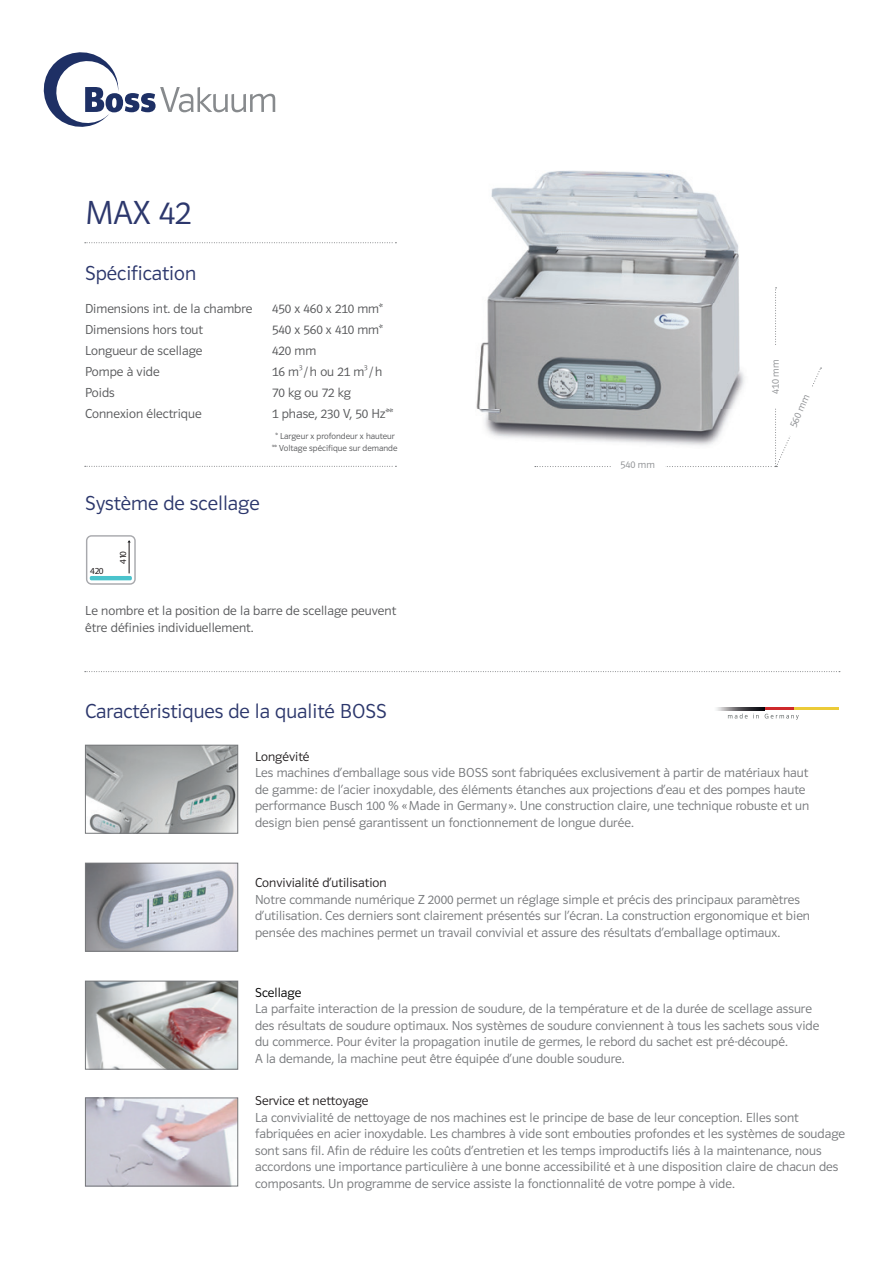
<style>
.page{position:relative;width:893px;height:1263px;background:#fff}
.page>*{position:absolute;margin:0;border:0;box-sizing:border-box;transform-origin:0 0}
.t1{font:34.5px "Polo 11 Leicht";color:#2c376c}
.t2{font:21px "Polo 11 Leicht";color:#2c376c}
.t3{font:13.5px/16.5px "Polo 11 Leicht";color:#76787b}
.t4{font:13.5px/16.5px "Polo 11 Leicht";color:#57585a}
.t5{font:13.5px "Polo 11 Leicht";color:#231f20}
.t6{font:13.5px "Polo 11 Leicht";color:#000}
.t7{font:10.5px "Polo 11 Leicht";color:#8f9194}
.t8{font:9.3px "Myriad Pro";letter-spacing:-.04em;color:#231f20}
.t9{font:9px/12px "Polo 11 Leicht";color:#57585a;text-align:center}
</style>
<div class="page">
<img style="left:476px;top:170px;width:263px;height:269px">
<svg style="left:44px;top:52px;width:231px;height:75px"></svg>
<svg style="left:85px;top:671px;width:755px;height:1px"></svg>
<svg style="left:85px;top:242px;width:311px;height:1px"></svg>
<svg style="left:85px;top:466px;width:311px;height:1px"></svg>
<svg style="left:535px;top:287px;width:287px;height:180px"></svg>
<div style="left:771px;top:346px;width:16px;height:62px;background:#fff"></div>
<hr style="left:779px;top:708px;width:60px;height:2px;background:#eccb38">
<img style="left:716px;top:708px;width:12px;height:2px">
<svg style="left:728px;top:708px;width:71px;height:12px"></svg>
<img style="left:87px;top:865px;width:149px;height:84px">
<div style="left:85px;top:863px;width:153px;height:88px;border:1px solid #76787b"></div>
<img style="left:87px;top:747px;width:149px;height:85px">
<div style="left:85px;top:745px;width:153px;height:89px;border:1px solid #76787b"></div>
<img style="left:87px;top:1099px;width:149px;height:85px">
<div style="left:85px;top:1097px;width:153px;height:89px;border:1px solid #76787b"></div>
<img style="left:87px;top:983px;width:149px;height:84px">
<div style="left:85px;top:981px;width:153px;height:88px;border:1px solid #76787b"></div>
<svg style="left:86px;top:535px;width:50px;height:50px"></svg>
<h1 class="t1" style="left:85px;top:194px;width:107px">MAX 42</h1>
<h2 class="t2" style="left:85px;top:262px;width:113px">Spécification</h2>
<p class="t4" style="left:85px;top:300px;width:169px">Dimensions int. de la chambre</p>
<p class="t4" style="left:272px;top:300px;width:112px">450 x 460 x 210 mm*</p>
<p class="t4" style="left:85px;top:321px;width:119px">Dimensions hors tout</p>
<p class="t4" style="left:272px;top:321px;width:112px">540 x 560 x 410 mm*</p>
<p class="t4" style="left:85px;top:342px;width:119px">Longueur de scellage</p>
<p class="t4" style="left:272px;top:342px;width:46px">420 mm</p>
<p class="t4" style="left:85px;top:364px;width:76px">Pompe à vide</p>
<p class="t4" style="left:272px;top:363px;width:112px">16 m<sup>3</sup> / h ou 21 m<sup>3</sup> / h</p>
<p class="t4" style="left:85px;top:384px;width:31px">Poids</p>
<p class="t4" style="left:272px;top:384px;width:80px">70 kg ou 72 kg</p>
<p class="t4" style="left:85px;top:405px;width:118px">Connexion électrique</p>
<p class="t4" style="left:272px;top:405px;width:123px">1 phase, 230 V, 50 Hz**</p>
<p class="t9" style="left:272px;top:430px;width:127px">* Largeur x profondeur x hauteur ** Voltage spécifique sur demande</p>
<h2 class="t2" style="left:85px;top:492px;width:176px">Système de scellage</h2>
<p class="t8" style="left:90px;top:566px;width:15px">420</p>
<p class="t8" style="left:117px;top:564px;width:14px;rotate:-90deg">410</p>
<p class="t4" style="left:85px;top:603px;width:312px">Le nombre et la position de la barre de scellage peuvent être définies individuellement.</p>
<h2 class="t2" style="left:85px;top:700px;width:303px">Caractéristiques de la qualité BOSS</h2>
<p class="t7" style="left:621px;top:459px;width:36px">540 mm</p>
<p class="t7" style="left:770px;top:394px;width:36px;rotate:-90deg">410 mm</p>
<p class="t7" style="left:788px;top:424px;width:36px;rotate:-66deg">560 mm</p>
<p class="t5" style="left:255px;top:749px;width:56px">Longévité</p>
<p class="t3" style="left:255px;top:764px;width:556px">Les machines d‘emballage sous vide BOSS sont fabriquées exclusivement à partir de matériaux haut de gamme: de l‘acier inoxydable, des éléments étanches aux projections d‘eau et des pompes haute performance Busch 100 % « Made in Germany ». Une construction claire, une technique robuste et un design bien pensé garantissent un fonctionnement de longue durée.</p>
<p class="t5" style="left:255px;top:875px;width:133px">Convivialité d‘utilisation</p>
<p class="t3" style="left:255px;top:891px;width:556px">Notre commande numérique Z 2000 permet un réglage simple et précis des principaux paramètres d‘utilisation. Ces derniers sont clairement présentés sur l‘écran. La construction ergonomique et bien pensée des machines permet un travail convivial et assure des résultats d‘emballage optimaux.</p>
<p class="t6" style="left:255px;top:985px;width:48px">Scellage</p>
<p class="t3" style="left:255px;top:1000px;width:566px">La parfaite interaction de la pression de soudure, de la température et de la durée de scellage assure des résultats de soudure optimaux. Nos systèmes de soudure conviennent à tous les sachets sous vide du commerce. Pour éviter la propagation inutile de germes, le rebord du sachet est pré-découpé.<br>A la demande, la machine peut être équipée d‘une double soudure.</p>
<p class="t5" style="left:255px;top:1093px;width:115px">Service et nettoyage</p>
<p class="t3" style="left:255px;top:1109px;width:591px">La convivialité de nettoyage de nos machines est le principe de base de leur conception. Elles sont fabriquées en acier inoxydable. Les chambres à vide sont embouties profondes et les systèmes de soudage sont sans fil. Afin de réduire les coûts d‘entretien et les temps improductifs liés à la maintenance, nous accordons une importance particulière à une bonne accessibilité et à une disposition claire de chacun des composants. Un programme de service assiste la fonctionnalité de votre pompe à vide.</p>
</div>
